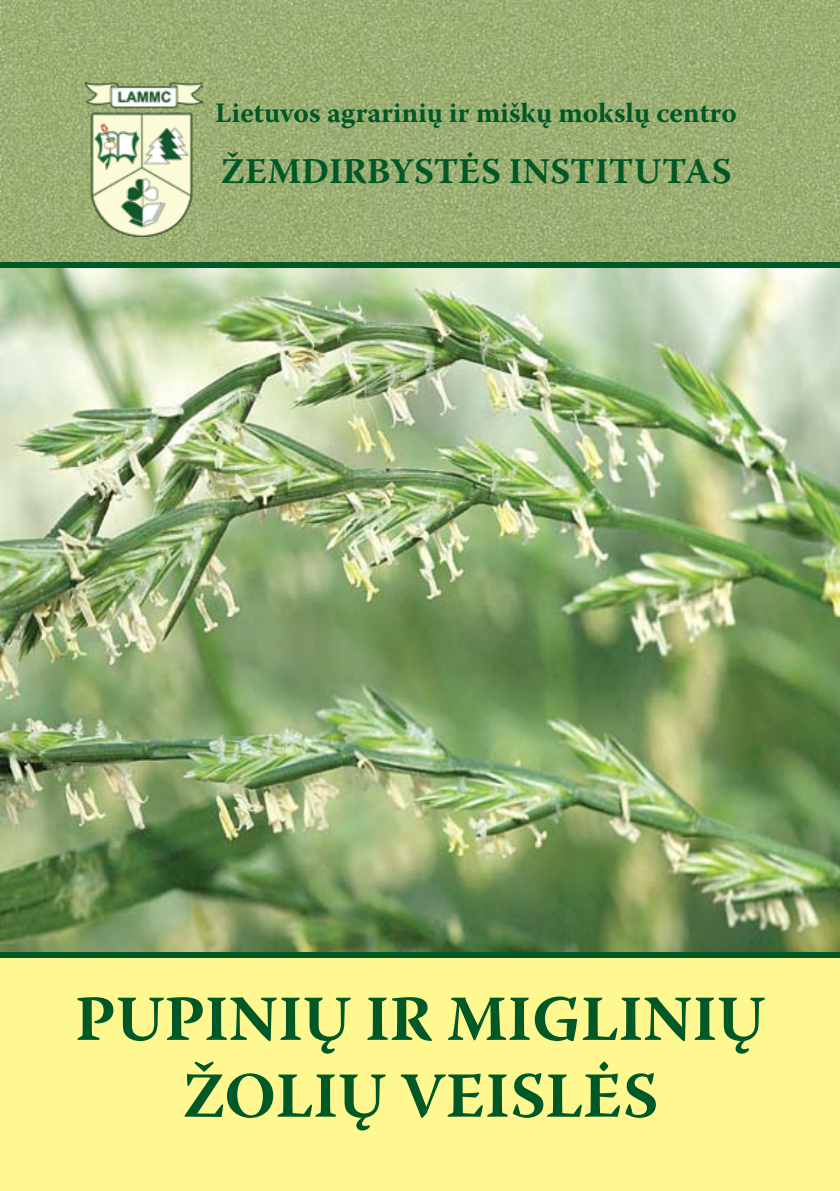
<style>
.page{position:relative;width:840px;height:1191px;background:#fff}
.page>*{position:absolute;margin:0;border:0;box-sizing:border-box;transform-origin:0 0}
.t1{font:700 64px/76.8px "Warnock Pro";color:#005826;text-align:center}
.t2{font:700 36px "Warnock Pro";color:#005826}
.t3{font:700 28px "Warnock Pro";color:#005826}
</style>
<div class="page">
<img style="left:0;top:267px;width:839px;height:685px">
<div style="left:0;top:953px;width:839px;height:238px;background:#fff78f"></div>
<div style="left:0;top:952px;width:839px;height:5px;background:#005826"></div>
<img style="left:0;top:0;width:839px;height:262px">
<img style="left:85px;top:82px;width:118px;height:154px">
<div style="left:0;top:262px;width:839px;height:5px;background:#005826"></div>
<p class="t3" style="left:215px;top:96px;width:522px">Lietuvos agrarinių ir miškų mokslų centro</p>
<p class="t2" style="left:220px;top:149px;width:512px">ŽEMDIRBYSTĖS INSTITUTAS</p>
<h1 class="t1" style="left:75px;top:979px;width:691px">PUPINIŲ IR MIGLINIŲ<br>ŽOLIŲ VEISLĖS</h1>
</div>
